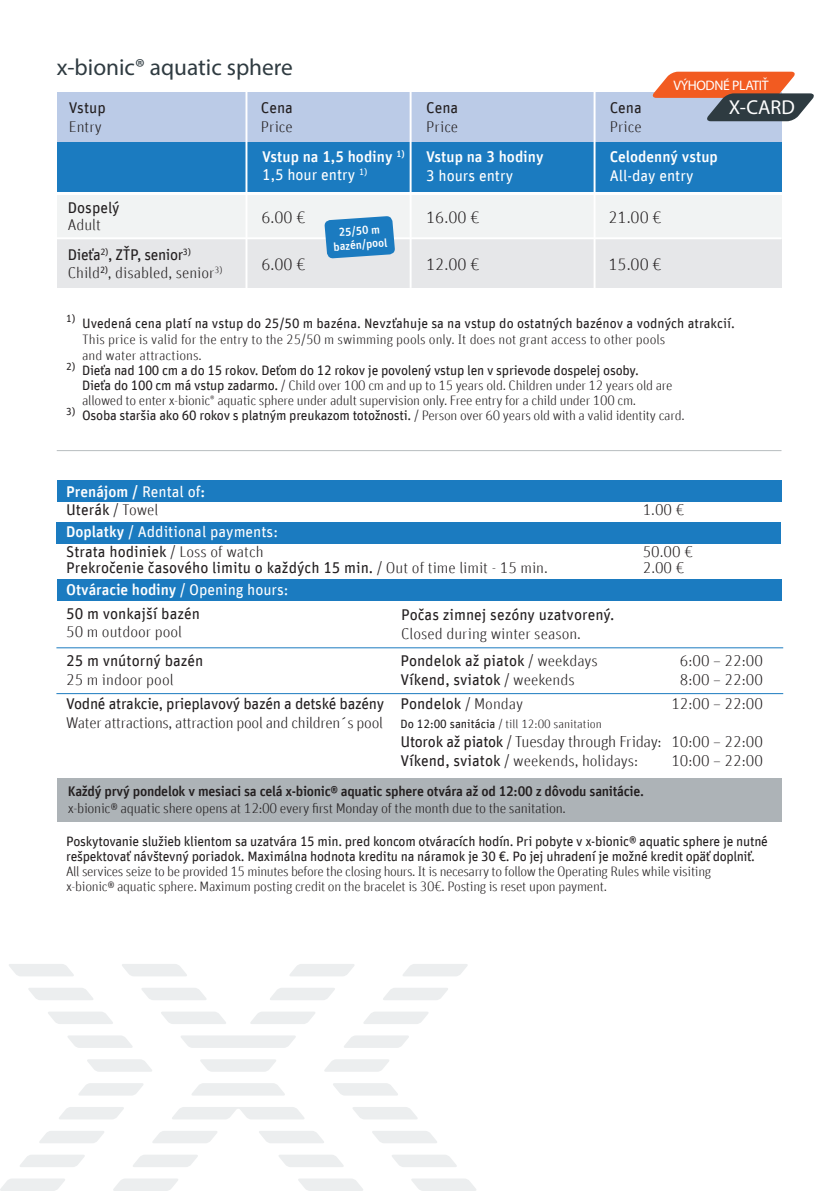
<style>
.page{position:relative;width:840px;height:1191px;background:#fff}
.page>*{position:absolute;margin:0;border:0;box-sizing:border-box;transform-origin:0 0}
.t1{font:23.4px "Myriad Pro";color:#2f3b41}
.t2{font:20.2px "Myriad Pro";color:#fff}
.t3{font:300 16.6px "Unit Offc Pro";color:#231f20}
.t4{font:300 16px "Unit Offc Pro";letter-spacing:-.02em;color:#231f20}
.t5{font:15.6px/23.4px "Unit Offc Pro";color:#231f20}
.t6{font:300 15.6px "Unit Offc Pro";color:#231f20}
.t7{font:500 15.6px/17.4px "Unit Offc Pro";color:#fff}
.t8{font:300 15.6px "Unit Offc Pro";letter-spacing:-.02em;color:#231f20}
.t9{font:15.6px/20px "Unit Offc Pro";color:#fff}
.t10{font:15.6px "Unit Offc Pro";letter-spacing:-.02em;color:#231f20}
.t11{font:15.6px/30px "Unit Offc Pro";letter-spacing:-.025em;color:#231f20}
.t12{font:500 14px "Unit Offc Pro";letter-spacing:-.02em;color:#231f20}
.t13{font:300 14px "Unit Offc Pro";letter-spacing:-.02em;color:#231f20}
.t14{font:13.8px "Myriad Pro";letter-spacing:-.025em;color:#fff}
.t15{font:300 13.6px/15px "Unit Offc Pro";letter-spacing:-.02em;color:#231f20}
.t16{font:13.6px/15px "Unit Offc Pro";letter-spacing:-.02em;color:#231f20}
.t17{font:300 13.6px/16.2px "Unit Offc Pro";color:#231f20}
.t18{font:500 11.6px/13.8px "Unit Offc Pro";color:#fff;text-align:center}
.s1{font-weight:300}
.s2{font-weight:400}
.s3{font-weight:400;color:#231f20}
.s4{font-weight:300;color:#231f20}
.s5{font-weight:500}
.s6{color:#231f20}
.s7{font-weight:500;color:#fff}
.s8{color:#fff}
.s9{font-weight:400;font-size:12px}
.s10{font-size:12px}
.s11{font-weight:400;font-size:15.6px}
.s12{font-size:15.6px}
</style>
<div class="page">
<hr style="left:57px;top:450px;width:724px;height:1px;background:#b8bdc0">
<div style="left:56px;top:522px;width:724px;height:21px;background:#1b7bc0"></div>
<div style="left:57px;top:480px;width:724px;height:22px;background:#1b7bc0"></div>
<div style="left:57px;top:778px;width:724px;height:43px;background:#adb3b7"></div>
<div style="left:57px;top:579px;width:724px;height:21px;background:#1b7bc0"></div>
<div style="left:57px;top:92px;width:724px;height:51px;background:#bbcbe7"></div>
<div style="left:57px;top:142px;width:724px;height:49px;background:#1b7bc0"></div>
<div style="left:57px;top:195px;width:724px;height:89px;background:#f1f3f3"></div>
<div style="left:57px;top:240px;width:724px;height:48px;background:#e6e7e9"></div>
<hr style="left:57px;top:237px;width:724px;height:2px;background:#fff">
<hr style="left:56px;top:647px;width:726px;height:1px;background:#1b7bc0">
<hr style="left:56px;top:693px;width:726px;height:1px;background:#1b7bc0">
<hr style="left:245px;top:87px;width:2px;height:207px;background:#fff">
<hr style="left:593px;top:80px;width:2px;height:214px;background:#fff">
<hr style="left:409px;top:72px;width:2px;height:216px;background:#fff">
<svg style="left:324px;top:216px;width:71px;height:43px;background:#3b8cc7"></svg>
<svg style="left:59px;top:1107px;width:65px;height:12px"></svg>
<svg style="left:78px;top:1083px;width:65px;height:12px"></svg>
<svg style="left:372px;top:1131px;width:65px;height:12px"></svg>
<svg style="left:20px;top:1155px;width:65px;height:12px"></svg>
<svg style="left:353px;top:1107px;width:65px;height:12px"></svg>
<svg style="left:192px;top:1083px;width:93px;height:12px"></svg>
<svg style="left:259px;top:1131px;width:65px;height:12px"></svg>
<svg style="left:39px;top:1131px;width:65px;height:12px"></svg>
<svg style="left:392px;top:1155px;width:65px;height:12px"></svg>
<svg style="left:411px;top:1179px;width:65px;height:12px"></svg>
<svg style="left:28px;top:988px;width:65px;height:12px"></svg>
<svg style="left:87px;top:1059px;width:65px;height:12px"></svg>
<svg style="left:9px;top:964px;width:65px;height:12px"></svg>
<svg style="left:172px;top:1107px;width:132px;height:12px;background:#eef0f1"></svg>
<svg style="left:68px;top:1035px;width:65px;height:13px"></svg>
<svg style="left:48px;top:1012px;width:65px;height:12px"></svg>
<svg style="left:279px;top:1155px;width:65px;height:12px"></svg>
<svg style="left:181px;top:1035px;width:115px;height:13px"></svg>
<svg style="left:364px;top:1012px;width:64px;height:12px"></svg>
<svg style="left:270px;top:988px;width:65px;height:12px"></svg>
<svg style="left:161px;top:1012px;width:65px;height:12px"></svg>
<svg style="left:122px;top:964px;width:65px;height:12px"></svg>
<svg style="left:142px;top:988px;width:64px;height:12px"></svg>
<svg style="left:290px;top:964px;width:64px;height:12px"></svg>
<svg style="left:403px;top:964px;width:65px;height:12px"></svg>
<svg style="left:383px;top:988px;width:65px;height:12px"></svg>
<svg style="left:250px;top:1012px;width:65px;height:12px"></svg>
<svg style="left:152px;top:1131px;width:65px;height:12px"></svg>
<svg style="left:200px;top:1059px;width:76px;height:12px"></svg>
<svg style="left:113px;top:1179px;width:65px;height:12px"></svg>
<svg style="left:324px;top:1059px;width:65px;height:12px"></svg>
<svg style="left:333px;top:1083px;width:65px;height:12px"></svg>
<svg style="left:344px;top:1035px;width:65px;height:13px"></svg>
<svg style="left:133px;top:1155px;width:65px;height:12px"></svg>
<svg style="left:0;top:1179px;width:65px;height:12px"></svg>
<svg style="left:298px;top:1179px;width:65px;height:12px"></svg>
<svg style="left:652px;top:72px;width:162px;height:49px"></svg>
<h1 class="t1" style="left:57px;top:53px;width:238px">x-bionic® aquatic sphere</h1>
<p class="t5" style="left:69px;top:95px;width:38px">Vstup</p>
<p class="t6" style="left:69px;top:116px;width:34px">Entry</p>
<p class="t5" style="left:261px;top:95px;width:33px">Cena</p>
<p class="t6" style="left:261px;top:116px;width:33px">Price</p>
<p class="t5" style="left:426px;top:95px;width:33px">Cena</p>
<p class="t6" style="left:426px;top:116px;width:33px">Price</p>
<p class="t5" style="left:68px;top:195px;width:53px">Dospelý</p>
<p class="t11" style="left:68px;top:209px;width:124px"><span class="s1">Adult<br></span>Dieťa<sup>2)</sup>, ZŤP, senior<sup>3)</sup></p>
<p class="t6" style="left:68px;top:262px;width:156px">Child<sup>2)</sup>, disabled, senior<sup>3)</sup></p>
<p class="t7" style="left:262px;top:147px;width:144px">Vstup na 1,5 hodiny <sup>1)<br></sup><span class="s2">1,5 hour entry</span> <sup>1)</sup></p>
<p class="t7" style="left:426px;top:147px;width:119px">Vstup na 3 hodiny</p>
<p class="t9" style="left:426px;top:165px;width:89px">3 hours entry</p>
<p class="t3" style="left:261px;top:207px;width:46px">6.00 €</p>
<p class="t3" style="left:261px;top:254px;width:46px">6.00 €</p>
<p class="t18" style="left:332px;top:225px;width:55px;rotate:-4deg">25/50 m bazén/pool</p>
<p class="t3" style="left:426px;top:207px;width:55px">16.00 €</p>
<p class="t3" style="left:426px;top:254px;width:55px">12.00 €</p>
<p class="t5" style="left:609px;top:95px;width:33px">Cena</p>
<p class="t6" style="left:609px;top:116px;width:33px">Price</p>
<p class="t14" style="left:673px;top:77px;width:97px">VÝHODNÉ PLATITˇ</p>
<h2 class="t2" style="left:728px;top:95px;width:68px">X-CARD</h2>
<p class="t7" style="left:609px;top:147px;width:109px">Celodenný vstup</p>
<p class="t9" style="left:609px;top:165px;width:85px">All-day entry</p>
<p class="t3" style="left:608px;top:207px;width:55px">21.00 €</p>
<p class="t3" style="left:608px;top:254px;width:55px">15.00 €</p>
<p class="t17" style="left:82px;top:315px;width:654px;text-indent:-16px"><sup>1)</sup> <span class="s2">Uvedená cena platí na vstup do 25/50 m bazéna. Nevzťahuje sa na vstup do ostatných bazénov a vodných atrakcií.<br></span>This price is valid for the entry to the 25/50 m swimming pools only. It does not grant access to other pools<br>and water attractions.</p>
<p class="t15" style="left:82px;top:363px;width:591px;text-indent:-16px"><sup>2)</sup> <span class="s2">Dieťa nad 100 cm a do 15 rokov. Deťom do 12 rokov je povolený vstup len v sprievode dospelej osoby.<br>Dieťa do 100 cm má vstup zadarmo.</span> / Child over 100 cm and up to 15 years old. Children under 12 years old are allowed to enter x-bionic<sup>®</sup> aquatic sphere under adult supervision only. Free entry for a child under 100 cm.</p>
<p class="t16" style="left:66px;top:407px;width:619px"><sup>3)</sup> Osoba staršia ako 60 rokov s platným preukazom totožnosti. <span class="s1">/ Person over 60 years old with a valid identity card.</span></p>
<p class="t7" style="left:66px;top:481px;width:141px;line-height:18.6px">Prenájom / <span class="s2">Rental of</span>:<br><span class="s3">Uterák</span> <span class="s4">/ Towel</span></p>
<p class="t6" style="left:642px;top:500px;width:43px">1.00 €</p>
<p class="t9" style="left:66px;top:521px;width:213px"><span class="s5">Doplatky</span> / Additional payments:<br><span class="s6">Strata hodiniek</span> <span class="s4">/ Loss of watch</span></p>
<p class="t6" style="left:642px;top:542px;width:52px">50.00 €</p>
<p class="t5" style="left:66px;top:555px;width:483px">Prekročenie časového limitu o každých 15 min. <span class="s1">/ Out of time limit - 15 min.</span></p>
<p class="t6" style="left:642px;top:558px;width:43px">2.00 €</p>
<p class="t5" style="left:66px;top:577px;width:224px"><span class="s7">Otváracie hodiny</span> <span class="s8">/ Opening hours:<br></span>50 m vonkajší bazén</p>
<p class="t6" style="left:66px;top:621px;width:117px">50 m outdoor pool</p>
<p class="t5" style="left:66px;top:648px;width:139px">25 m vnútorný bazén</p>
<p class="t5" style="left:400px;top:648px;width:199px">Pondelok až piatok <span class="s1">/ weekdays</span></p>
<p class="t6" style="left:679px;top:651px;width:84px">6:00 – 22:00</p>
<p class="t6" style="left:66px;top:669px;width:109px">25 m indoor pool</p>
<p class="t5" style="left:400px;top:667px;width:176px">Víkend, sviatok <span class="s1">/ weekends</span></p>
<p class="t6" style="left:679px;top:669px;width:84px">8:00 – 22:00</p>
<p class="t10" style="left:66px;top:693px;width:458px">Vodné atrakcie, prieplavový bazén a detské bazény Pondelok <span class="s1">/ Monday</span></p>
<p class="t6" style="left:671px;top:694px;width:93px">12:00 – 22:00</p>
<p class="t8" style="left:66px;top:712px;width:537px">Water attractions, attraction pool and children´s pool <span class="s9">Do 12:00 sanitácia</span> <span class="s10">/ till 12:00 sanitation</span></p>
<p class="t4" style="left:400px;top:731px;width:364px"><span class="s11">Utorok až piatok</span> <span class="s12">/</span> Tuesday through Friday: <span class="s12">10:00 – 22:00</span></p>
<p class="t6" style="left:400px;top:750px;width:239px"><span class="s2">Víkend, sviatok</span> / weekends, holidays:</p>
<p class="t6" style="left:671px;top:750px;width:93px">10:00 – 22:00</p>
<p class="t5" style="left:401px;top:602px;width:215px">Počas zimnej sezóny uzatvorený.</p>
<p class="t6" style="left:401px;top:623px;width:181px">Closed during winter season.</p>
<p class="t12" style="left:68px;top:781px;width:577px">Každý prvý pondelok v mesiaci sa celá x-bionic® aquatic sphere otvára až od 12:00 z dôvodu sanitácie.</p>
<p class="t13" style="left:68px;top:799px;width:499px">x-bionic® aquatic shere opens at 12:00 every first Monday of the month due to the sanitation.</p>
<p class="t16" style="left:66px;top:833px;width:703px">Poskytovanie služieb klientom sa uzatvára 15 min. pred koncom otváracích hodín. Pri pobyte v x-bionic® aquatic sphere je nutné rešpektovať návštevný poriadok. Maximálna hodnota kreditu na náramok je 30 €. Po jej uhradení je možné kredit opäť doplniť.</p>
<p class="t15" style="left:66px;top:864px;width:646px">All services seize to be provided 15 minutes before the closing hours. It is necesarry to follow the Operating Rules while visiting x-bionic® aquatic sphere. Maximum posting credit on the bracelet is 30€. Posting is reset upon payment.</p>
</div>
